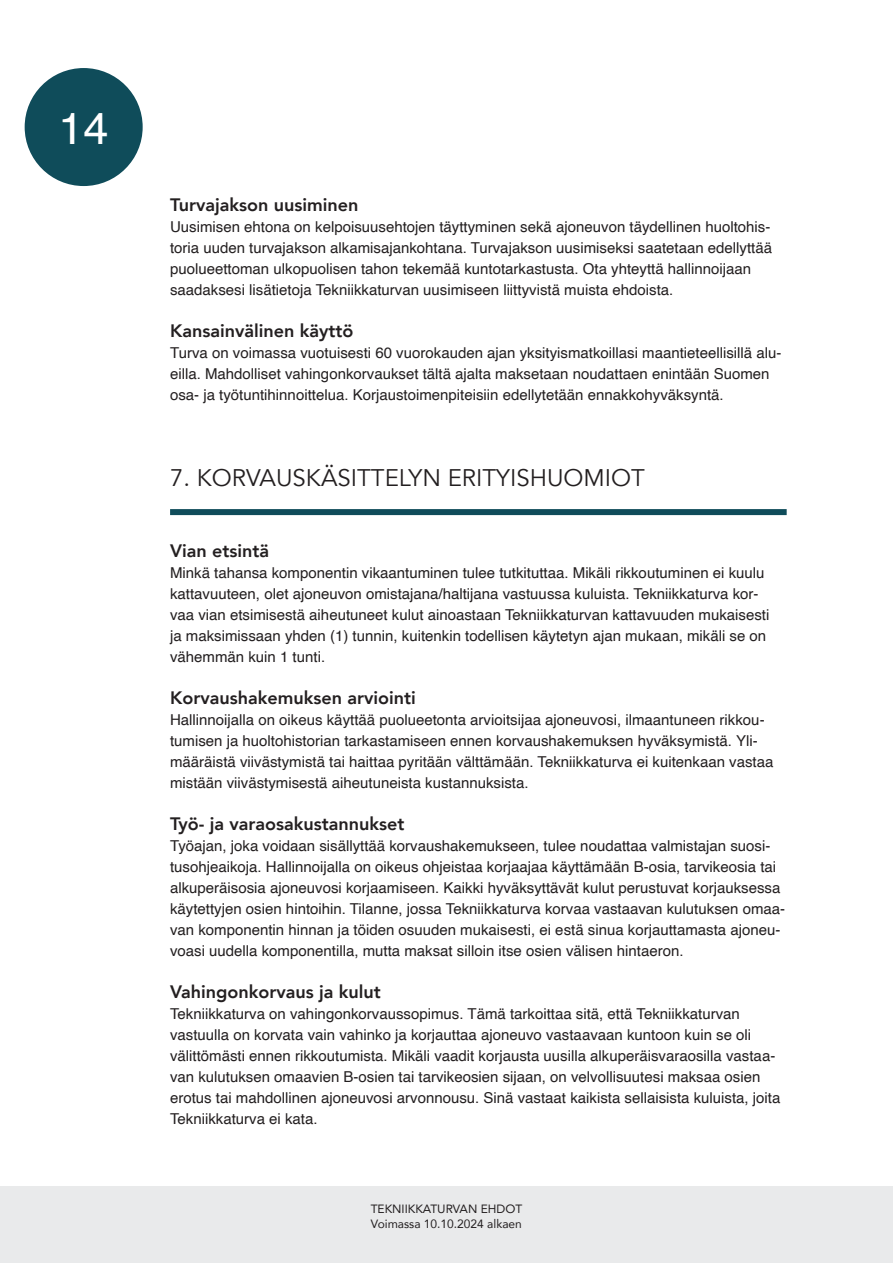
<style>
.page{position:relative;width:893px;height:1263px;background:#fff}
.page>*{position:absolute;margin:0;border:0;box-sizing:border-box;transform-origin:0 0}
.t1{font:45px "Helvetica";color:#fff}
.PÄÄOTSIKKO{font:24px "Avenir";color:#231f20}
.Väliotsikko{font:800 18px "Avenir";color:#231f20}
.Leipis{font:800 18px "Avenir";color:#231f20}
.Leipis-2{font:15px/21px "Helvetica";color:#231f20}
.t2{font:12px/14.4px "Avenir";color:#231f20}
</style>
<div class="page">
<div style="left:25px;top:68px;width:118px;height:118px;background:#0f4c5a;border-radius:50%"></div>
<div style="left:0;top:1186px;width:893px;height:77px;background:#e9eaeb"></div>
<div style="left:170px;top:509px;width:617px;height:6px;background:#0f4c5a"></div>
<h1 class="t1" style="left:59px;top:93px;width:52px">14</h1>
<p class="Väliotsikko" style="left:170px;top:191px;width:190px">Turvajakson uusiminen</p>
<p class="Leipis-2" style="left:170px;top:217px;width:603px">Uusimisen ehtona on kelpoisuusehtojen täyttyminen sekä ajoneuvon täydellinen huoltohis&shy;toria uuden turvajakson alkamisajankohtana. Turvajakson uusimiseksi saatetaan edellyttää puolueettoman ulkopuolisen tahon tekemää kuntotarkastusta. Ota yhteyttä hallinnoijaan saadaksesi lisätietoja Tekniikkaturvan uusimiseen liittyvistä muista ehdoista.</p>
<p class="Leipis" style="left:170px;top:317px;width:185px">Kansainvälinen käyttö</p>
<p class="Leipis-2" style="left:170px;top:343px;width:613px">Turva on voimassa vuotuisesti 60 vuorokauden ajan yksityismatkoillasi maantieteellisillä alu&shy;eilla. Mahdolliset vahingonkorvaukset tältä ajalta maksetaan noudattaen enintään Suomen osa- ja työtuntihinnoittelua. Korjaustoimenpiteisiin edellytetään ennakkohyväksyntä.</p>
<p class="PÄÄOTSIKKO" style="left:170px;top:464px;width:476px">7. KORVAUSKÄSITTELYN ERITYISHUOMIOT</p>
<p class="Väliotsikko" style="left:170px;top:537px;width:101px">Vian etsintä</p>
<p class="Leipis-2" style="left:170px;top:563px;width:601px">Minkä tahansa komponentin vikaantuminen tulee tutkituttaa. Mikäli rikkoutuminen ei kuulu kattavuuteen, olet ajoneuvon omistajana/haltijana vastuussa kuluista. Tekniikkaturva kor&shy;vaa vian etsimisestä aiheutuneet kulut ainoastaan Tekniikkaturvan kattavuuden mukaisesti ja maksimissaan yhden (1) tunnin, kuitenkin todellisen käytetyn ajan mukaan, mikäli se on vähemmän kuin 1 tunti.</p>
<p class="Väliotsikko" style="left:170px;top:684px;width:247px">Korvaushakemuksen arviointi</p>
<p class="Leipis-2" style="left:170px;top:710px;width:605px">Hallinnoijalla on oikeus käyttää puolueetonta arvioitsijaa ajoneuvosi, ilmaantuneen rikkou&shy;tumisen ja huoltohistorian tarkastamiseen ennen korvaushakemuksen hyväksymistä. Yli&shy;määräistä viivästymistä tai haittaa pyritään välttämään. Tekniikkaturva ei kuitenkaan vastaa mistään viivästymisestä aiheutuneista kustannuksista.</p>
<p class="Väliotsikko" style="left:170px;top:810px;width:236px">Työ- ja varaosakustannukset</p>
<p class="Leipis-2" style="left:170px;top:836px;width:617px">Työajan, joka voidaan sisällyttää korvaushakemukseen, tulee noudattaa valmistajan suosi&shy;tusohjeaikoja. Hallinnoijalla on oikeus ohjeistaa korjaajaa käyttämään B-osia, tarvikeosia tai alkuperäisosia ajoneuvosi korjaamiseen. Kaikki hyväksyttävät kulut perustuvat korjauksessa käytettyjen osien hintoihin. Tilanne, jossa Tekniikkaturva korvaa vastaavan kulutuksen omaa&shy;van komponentin hinnan ja töiden osuuden mukaisesti, ei estä sinua korjauttamasta ajoneu&shy;voasi uudella komponentilla, mutta maksat silloin itse osien välisen hintaeron.</p>
<p class="Väliotsikko" style="left:170px;top:978px;width:212px">Vahingonkorvaus ja kulut</p>
<p class="Leipis-2" style="left:170px;top:1004px;width:612px">Tekniikkaturva on vahingonkorvaussopimus. Tämä tarkoittaa sitä, että Tekniikkaturvan vastuulla on korvata vain vahinko ja korjauttaa ajoneuvo vastaavaan kuntoon kuin se oli välittömästi ennen rikkoutumista. Mikäli vaadit korjausta uusilla alkuperäisvaraosilla vastaa&shy;van kulutuksen omaavien B-osien tai tarvikeosien sijaan, on velvollisuutesi maksaa osien erotus tai mahdollinen ajoneuvosi arvonnousu. Sinä vastaat kaikista sellaisista kuluista, joita Tekniikkaturva ei kata.</p>
<p class="t2" style="left:371px;top:1201px;width:153px">TEKNIIKKATURVAN EHDOT<br>Voimassa 10.10.2024 alkaen</p>
</div>
